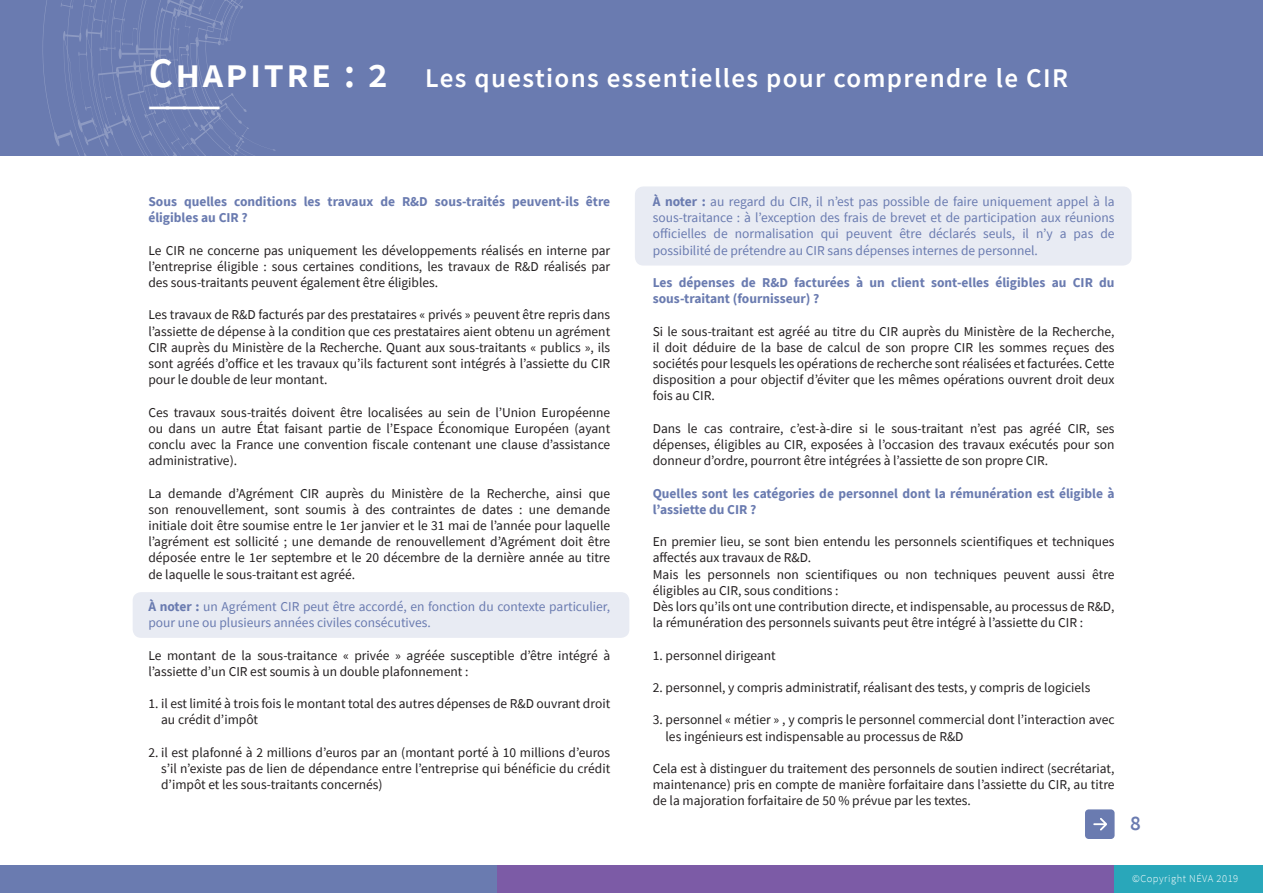
<style>
.page{position:relative;width:1263px;height:893px;background:#fff}
.page>*{position:absolute;margin:0;border:0;box-sizing:border-box;transform-origin:0 0}
.t1{font:600 42px "Source Sans Pro";color:#fff}
.t2{font:600 27px "Source Sans Pro";letter-spacing:.05em;color:#fff}
.t3{font:600 21px "Source Sans Pro";color:#6a7bb0}
.t4{font:13.5px/16.2px "Source Sans Pro";color:#231f20;text-align:justify}
.t5{font:13.5px/16.2px "Source Sans Pro";color:#6a7bb0}
.t6{font:700 13.5px/16.2px "Source Sans Pro";color:#6a7bb0}
.t7{font:300 10.5px "Source Sans Pro";letter-spacing:.05em;color:#fff}
.s1{font-weight:700}
</style>
<div class="page">
<div style="left:0;top:0;width:1263px;height:155px;background:#6a7bb0"></div>
<svg style="left:41px;top:0;width:280px;height:156px"></svg>
<div style="left:133px;top:592px;width:496px;height:46px;background:#e8ebf3;border-radius:9px"></div>
<div style="left:635px;top:186px;width:496px;height:80px;background:#e8ebf3;border-radius:9px"></div>
<div style="left:0;top:865px;width:1263px;height:28px;background:#6a7bb0"></div>
<div style="left:497px;top:865px;width:766px;height:28px;background:#7c5ba6"></div>
<div style="left:1114px;top:865px;width:149px;height:28px;background:#29a7ba"></div>
<svg style="left:1085px;top:809px;width:29px;height:30px"></svg>
<p class="t1" style="left:149px;top:45px;width:240px">Chapitre : 2</p>
<p class="t1" style="left:149px;top:62px;width:73px">____</p>
<p class="t2" style="left:425px;top:61px;width:644px">Les questions essentielles pour comprendre le CIR</p>
<p class="t6" style="left:148px;top:193px;width:463px">Sous quelles conditions les travaux de R&amp;D sous-traités peuvent-ils être éligibles au CIR ?</p>
<p class="t4" style="left:148px;top:242px;width:463px">Le CIR ne concerne pas uniquement les développements réalisés en interne par l’entreprise éligible : sous certaines conditions, les travaux de R&amp;D réalisés par des sous-traitants peuvent également être éligibles.</p>
<p class="t4" style="left:148px;top:307px;width:463px">Les travaux de R&amp;D facturés par des prestataires « privés » peuvent être repris dans l’assiette de dépense à la condition que ces prestataires aient obtenu un agrément CIR auprès du Ministère de la Recherche. Quant aux sous-traitants « publics », ils sont agréés d’office et les travaux qu’ils facturent sont intégrés à l’assiette du CIR pour le double de leur montant.</p>
<p class="t4" style="left:148px;top:404px;width:463px">Ces travaux sous-traités doivent être localisées au sein de l’Union Européenne ou dans un autre État faisant partie de l’Espace Économique Européen (ayant conclu avec la France une convention fiscale contenant une clause d’assistance administrative).</p>
<p class="t4" style="left:148px;top:485px;width:463px">La demande d’Agrément CIR auprès du Ministère de la Recherche, ainsi que son renouvellement, sont soumis à des contraintes de dates : une demande initiale doit être soumise entre le 1er janvier et le 31 mai de l’année pour laquelle l’agrément est sollicité ; une demande de renouvellement d’Agrément doit être déposée entre le 1er septembre et le 20 décembre de la dernière année au titre de laquelle le sous-traitant est agréé.</p>
<p class="t5" style="left:148px;top:598px;width:463px"><span class="s1">À noter :</span> un Agrément CIR peut être accordé, en fonction du contexte particulier, pour une ou plusieurs années civiles consécutives.</p>
<p class="t4" style="left:148px;top:647px;width:463px">Le montant de la sous-traitance « privée » agréée susceptible d’être intégré à l’assiette d’un CIR est soumis à un double plafonnement :</p>
<p class="t4" style="left:161px;top:695px;width:451px;text-indent:-13px">1. il est limité à trois fois le montant total des autres dépenses de R&amp;D ouvrant droit au crédit d’impôt</p>
<p class="t4" style="left:161px;top:744px;width:451px;text-indent:-13px">2. il est plafonné à 2 millions d’euros par an (montant porté à 10 millions d’euros s’il n’existe pas de lien de dépendance entre l’entreprise qui bénéficie du crédit d’impôt et les sous-traitants concernés)</p>
<p class="t5" style="left:653px;top:193px;width:463px;text-align:justify"><span class="s1">À noter :</span> au regard du CIR, il n’est pas possible de faire uniquement appel à la sous-traitance : à l’exception des frais de brevet et de participation aux réunions officielles de normalisation qui peuvent être déclarés seuls, il n’y a pas de possibilité de prétendre au CIR sans dépenses internes de personnel.</p>
<p class="t6" style="left:653px;top:274px;width:463px">Les dépenses de R&amp;D facturées à un client sont-elles éligibles au CIR du sous-traitant (fournisseur) ?</p>
<p class="t4" style="left:653px;top:323px;width:463px">Si le sous-traitant est agréé au titre du CIR auprès du Ministère de la Recherche, il doit déduire de la base de calcul de son propre CIR les sommes reçues des sociétés pour lesquels les opérations de recherche sont réalisées et facturées. Cette disposition a pour objectif d’éviter que les mêmes opérations ouvrent droit deux fois au CIR.</p>
<p class="t4" style="left:653px;top:420px;width:463px">Dans le cas contraire, c’est-à-dire si le sous-traitant n’est pas agréé CIR, ses dépenses, éligibles au CIR, exposées à l’occasion des travaux exécutés pour son donneur d’ordre, pourront être intégrées à l’assiette de son propre CIR.</p>
<p class="t6" style="left:653px;top:485px;width:463px">Quelles sont les catégories de personnel dont la rémunération est éligible à l’assiette du CIR ?</p>
<p class="t4" style="left:653px;top:533px;width:463px">En premier lieu, se sont bien entendu les personnels scientifiques et techniques affectés aux travaux de R&amp;D.</p>
<p class="t4" style="left:653px;top:566px;width:463px">Mais les personnels non scientifiques ou non techniques peuvent aussi être éligibles au CIR, sous conditions :</p>
<p class="t4" style="left:653px;top:598px;width:463px">Dès lors qu’ils ont une contribution directe, et indispensable, au processus de R&amp;D, la rémunération des personnels suivants peut être intégré à l’assiette du CIR :</p>
<p class="t4" style="left:653px;top:647px;width:124px">1. personnel dirigeant</p>
<p class="t4" style="left:653px;top:679px;width:439px">2. personnel, y compris administratif, réalisant des tests, y compris de logiciels</p>
<p class="t4" style="left:665px;top:712px;width:451px;text-indent:-13px">3. personnel « métier » , y compris le personnel commercial dont l’interaction avec les ingénieurs est indispensable au processus de R&amp;D</p>
<p class="t4" style="left:653px;top:760px;width:463px">Cela est à distinguer du traitement des personnels de soutien indirect (secrétariat, maintenance) pris en compte de manière forfaitaire dans l’assiette du CIR, au titre de la majoration forfaitaire de 50 % prévue par les textes.</p>
<p class="t3" style="left:1130px;top:809px;width:12px">8</p>
<p class="t7" style="left:1132px;top:872px;width:108px">©Copyright NÉVA 2019</p>
</div>
